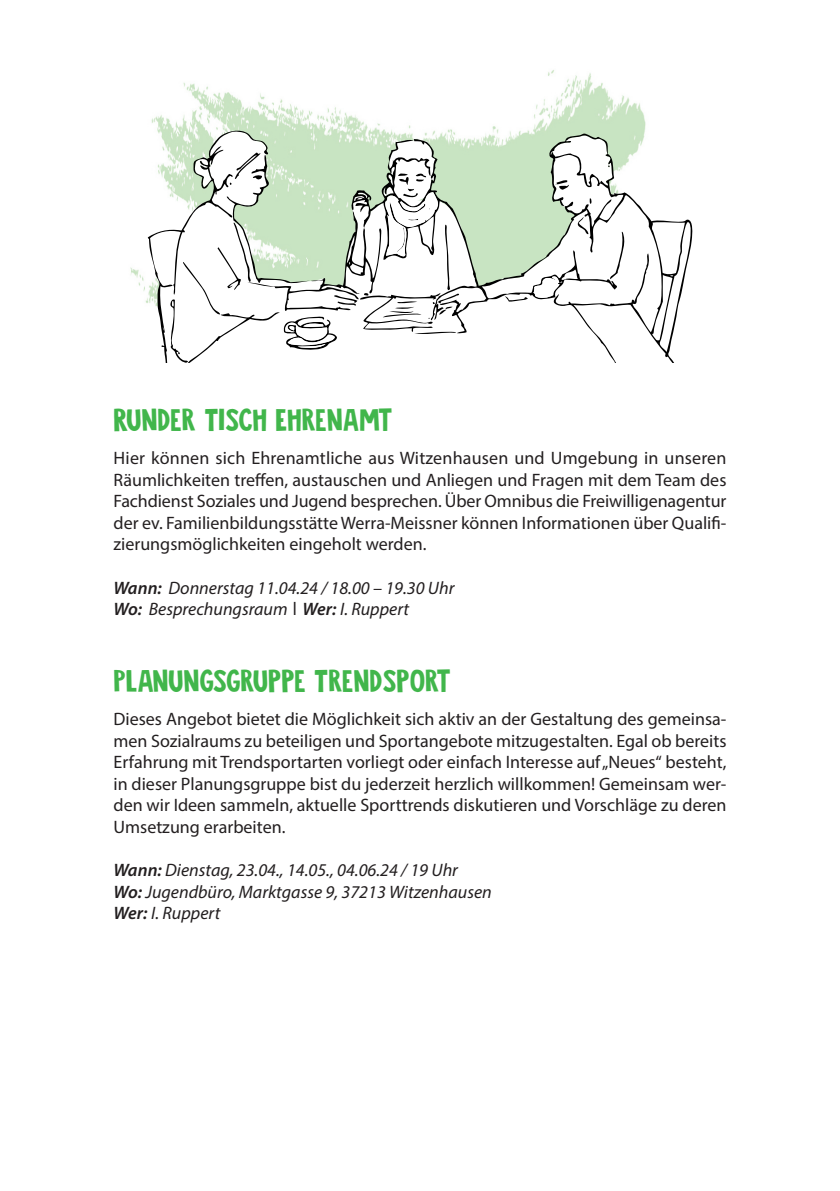
<style>
.page{position:relative;width:840px;height:1191px;background:#fff}
.page>*{position:absolute;margin:0;border:0;box-sizing:border-box;transform-origin:0 0}
.t1{font:28px "DK Jalebi";color:#41b64b}
.t2{font:18px/21.6px "Myriad Pro";color:#231f20;text-align:justify}
.t3{font:italic 18px/21.6px "Myriad Pro";color:#231f20}
.s1{font-weight:600}
.s2{font-family:"Helvetica";font-style:normal}
</style>
<div class="page">
<img style="left:130px;top:70px;width:516px;height:233px">
<svg style="left:147px;top:128px;width:546px;height:234px"></svg>
<svg style="left:159px;top:131px;width:300px;height:231px"></svg>
<svg style="left:533px;top:275px;width:29px;height:24px"></svg>
<h1 class="t1" style="left:113px;top:400px;width:280px">RUNDER TISCH EHRENAMT</h1>
<p class="t2" style="left:113px;top:448px;width:614px">Hier können sich Ehrenamtliche aus Witzenhausen und Umgebung in unseren Räumlichkeiten treffen, austauschen und Anliegen und Fragen mit dem Team des Fachdienst Soziales und Jugend besprechen. Über Omnibus die Freiwilligenagentur der ev. Familienbildungsstätte Werra-Meissner können Informationen über Qualifi&shy;zierungsmöglichkeiten eingeholt werden.</p>
<p class="t3" style="left:113px;top:578px;width:342px"><span class="s1">Wann:</span> Donnerstag 11.04.24 / 18.00 – 19.30 Uhr<br><span class="s1">Wo:</span> Besprechungsraum <span class="s2">|</span> <span class="s1">Wer:</span> I. Ruppert</p>
<h1 class="t1" style="left:113px;top:661px;width:339px">PLANUNGSGRUPPE TRENDSPORT</h1>
<p class="t2" style="left:113px;top:709px;width:614px">Dieses Angebot bietet die Möglichkeit sich aktiv an der Gestaltung des gemeinsa&shy;men Sozialraums zu beteiligen und Sportangebote mitzugestalten. Egal ob bereits Erfahrung mit Trendsportarten vorliegt oder einfach Interesse auf„Neues“ besteht, in dieser Planungsgruppe bist du jederzeit herzlich willkommen! Gemeinsam wer&shy;den wir Ideen sammeln, aktuelle Sporttrends diskutieren und Vorschläge zu deren Umsetzung erarbeiten.</p>
<p class="t3" style="left:113px;top:861px;width:379px"><span class="s1">Wann:</span> Dienstag, 23.04., 14.05., 04.06.24 / 19 Uhr<br><span class="s1">Wo:</span> Jugendbüro, Marktgasse 9, 37213 Witzenhausen<br><span class="s1">Wer:</span> I. Ruppert</p>
</div>
